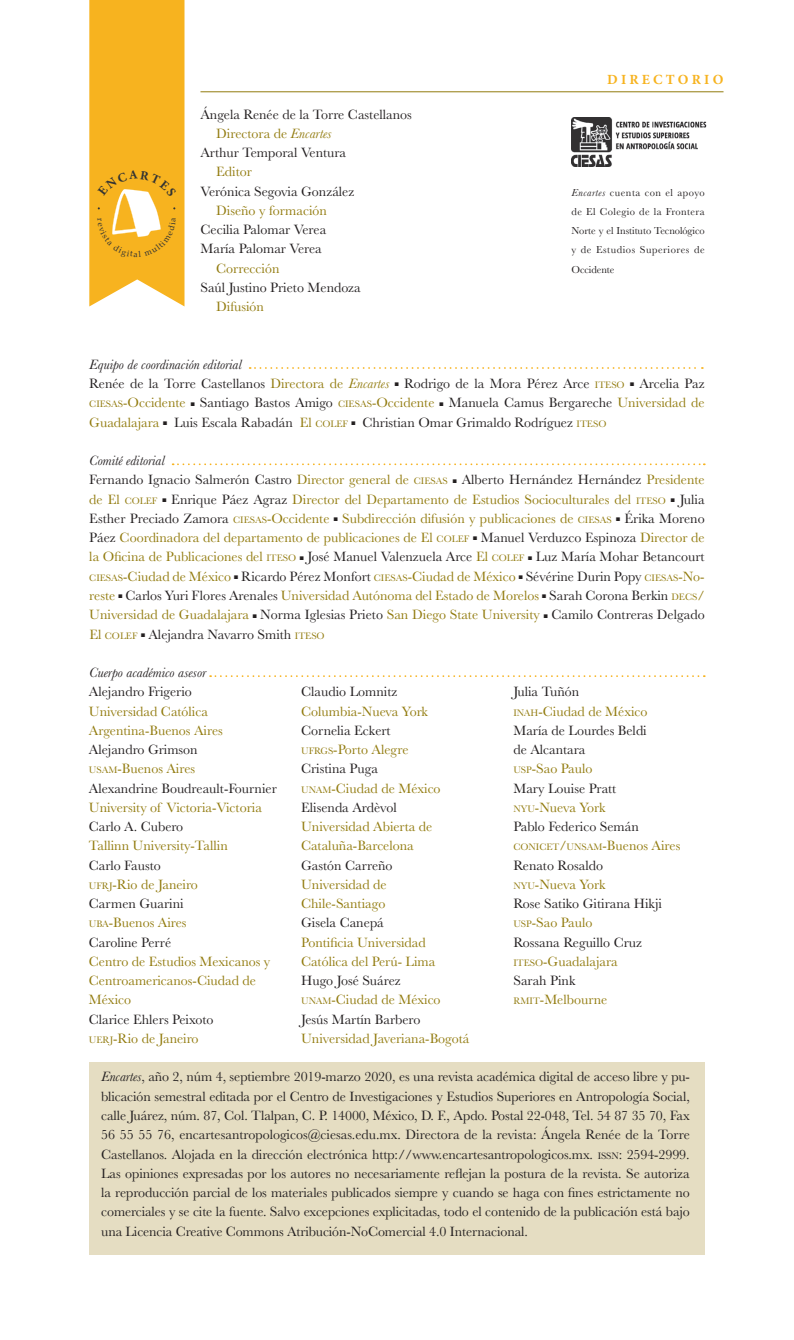
<style>
.page{position:relative;width:794px;height:1340px;background:#fff}
.page>*{position:absolute;margin:0;border:0;box-sizing:border-box;transform-origin:0 0}
.t1{font:14px/19.2px "Baskerville";color:#231f20}
.t2{font:14px/19.2px "Baskerville";color:#927b0e}
.t3{font:italic 14px "Baskerville";color:#231f20}
.t4{font:700 14px "Minion Pro";color:#f7b31f}
.t5{font:10.5px/19.2px "Baskerville";letter-spacing:-.005em;color:#231f20;text-align:justify}
.t6{font:9.8px "Baskerville";color:#927b0e}
.t7{font:8.4px "Palatino";color:#323333}
.s1{font-style:italic}
.s2{color:#927b0e}
.s3{font-style:italic;color:#927b0e}
.s4{font-size:9.8px;color:#927b0e}
.s5{font-size:14px}
.s6{color:#231f20}
.s7{font-size:9.8px}
</style>
<div class="page">
<div style="left:89px;top:1062px;width:615px;height:192px;background:#e5ddc2"></div>
<svg style="left:250px;top:367px;width:453px;height:2px"></svg>
<svg style="left:173px;top:463px;width:532px;height:2px"></svg>
<svg style="left:210px;top:675px;width:495px;height:2px"></svg>
<hr style="left:200px;top:91px;width:523px;height:1px;background:#927b0e">
<img style="left:571px;top:118px;width:136px;height:49px">
<svg style="left:89px;top:0;width:95px;height:306px;background:#f7b933"></svg>
<p class="t7" style="left:134px;top:250px;width:6px">a</p>
<p class="t1" style="left:200px;top:104px;width:213px">Ángela Renée de la Torre Castellanos</p>
<p class="t2" style="left:216px;top:124px;width:117px">Directora de <span class="s1">Encartes</span></p>
<p class="t1" style="left:200px;top:143px;width:147px">Arthur Temporal Ventura</p>
<p class="t2" style="left:216px;top:162px;width:37px">Editor</p>
<p class="t1" style="left:200px;top:181px;width:155px">Verónica Segovia González</p>
<p class="t2" style="left:216px;top:201px;width:112px">Diseño y formación</p>
<p class="t1" style="left:200px;top:220px;width:127px">Cecilia Palomar Verea<br>María Palomar Verea</p>
<p class="t2" style="left:216px;top:258px;width:65px">Corrección</p>
<p class="t1" style="left:200px;top:278px;width:162px">Saúl Justino Prieto Mendoza</p>
<p class="t2" style="left:216px;top:297px;width:49px">Difusión</p>
<p class="t4" style="left:607px;top:69px;width:118px">D I R E C T O R I O</p>
<p class="t5" style="left:571px;top:182px;width:135px"><span class="s1">Encartes</span> cuenta con el apoyo de El Colegio de la Frontera Norte y el Instituto Tecnológico y de Estudios Superiores de Occidente</p>
<p class="t1" style="left:89px;top:355px;width:617px"><span class="s1">Equipo de coordinación editorial<br></span>Renée de la Torre Castellanos <span class="s2">Directora de</span> <span class="s3">Encartes</span> ■ Rodrigo de la Mora Pérez Arce <span class="s4">ITESO</span> ■ Arcelia Paz <span class="s4">CIESAS</span><span class="s2">-Occidente</span> ■ Santiago Bastos Amigo <span class="s4">CIESAS</span><span class="s2">-Occidente</span> ■ Manuela Camus Bergareche <span class="s2">Universidad de Guadalajara</span> ■ Luis Escala Rabadán <span class="s2">El</span> <span class="s4">COLEF</span> ■</p>
<p class="t1" style="left:362px;top:412px;width:245px">Christian Omar Grimaldo Rodríguez <span class="s4">ITESO</span></p>
<p class="t1" style="left:89px;top:451px;width:617px"><span class="s1">Comité editorial<br></span>Fernando Ignacio Salmerón Castro <span class="s2">Director general de</span> <span class="s4">CIESAS</span> ■ Alberto Hernández Hernández <span class="s2">Presidente</span></p>
<p class="t6" style="left:89px;top:495px;width:79px"><span class="s5">de El</span> COLEF <sup>■</sup></p>
<p class="t2" style="left:89px;top:489px;width:617px;text-align:justify;text-indent:82px"><span class="s6">Enrique Páez Agraz</span> Director del Departamento de Estudios Socioculturales del <span class="s7">ITESO</span> <span class="s6">■ Julia Esther Preciado Zamora</span> <span class="s7">CIESAS</span>-Occidente <span class="s6">■</span> Subdirección difusión y publicaciones de <span class="s7">CIESAS</span> <span class="s6">■ Érika Moreno Páez</span> Coordinadora del departamento de publicaciones de El <span class="s7">COLEF</span> <span class="s6">■ Manuel Verduzco Espinoza</span> Director de la Oficina de Publicaciones del <span class="s7">ITESO</span> <span class="s6">■ José Manuel Valenzuela Arce</span> El <span class="s7">COLEF</span> <span class="s6">■ Luz María Mohar Betancourt </span><span class="s7">CIESAS</span>-Ciudad de México <span class="s6">■ Ricardo Pérez Monfort</span> <span class="s7">CIESAS</span>-Ciudad de México <span class="s6">■ Sévérine Durin Popy</span> <span class="s7">CIESAS</span>-No&shy;reste <span class="s6">■ Carlos Yuri Flores Arenales</span> Universidad Autónoma del Estado de Morelos <span class="s6">■ Sarah Corona Berkin</span> <span class="s7">DECS</span>/ Universidad de Guadalajara <span class="s6">■ Norma Iglesias Prieto</span> San Diego State University <span class="s6">■ Camilo Contreras Delgado</span></p>
<p class="t6" style="left:89px;top:629px;width:57px"><span class="s5">El</span> COLEF <sup>■</sup></p>
<p class="t1" style="left:148px;top:624px;width:178px">Alejandra Navarro Smith <span class="s4">ITESO</span></p>
<p class="t3" style="left:89px;top:664px;width:118px">Cuerpo académico asesor</p>
<p class="t1" style="left:89px;top:682px;width:104px">Alejandro Frigerio</p>
<p class="t2" style="left:89px;top:701px;width:135px">Universidad Católica<br>Argentina-Buenos Aires</p>
<p class="t1" style="left:89px;top:740px;width:189px">Alejandro Grimson<br><span class="s4">USAM</span><span class="s2">-Buenos Aires<br></span>Alexandrine Boudreault-Fournier</p>
<p class="t2" style="left:89px;top:797px;width:174px">University of Victoria-Victoria</p>
<p class="t1" style="left:89px;top:817px;width:96px">Carlo A. Cubero</p>
<p class="t2" style="left:89px;top:836px;width:140px">Tallinn University-Tallin</p>
<p class="t1" style="left:89px;top:855px;width:110px">Carlo Fausto<br><span class="s4">UFRJ</span><span class="s2">-Rio de Janeiro<br></span>Carmen Guarini<br><span class="s4">UBA</span><span class="s2">-Buenos Aires<br></span>Caroline Perré</p>
<p class="t2" style="left:89px;top:951px;width:183px">Centro de Estudios Mexicanos y<br>Centroamericanos-Ciudad de<br>México</p>
<p class="t1" style="left:89px;top:1009px;width:126px">Clarice Ehlers Peixoto<br><span class="s4">UERJ</span><span class="s2">-Rio de Janeiro</span></p>
<p class="t1" style="left:301px;top:682px;width:98px">Claudio Lomnitz</p>
<p class="t2" style="left:301px;top:701px;width:128px">Columbia-Nueva York</p>
<p class="t1" style="left:301px;top:720px;width:141px">Cornelia Eckert<br><span class="s4">UFRGS</span><span class="s2">-Porto Alegre<br></span>Cristina Puga<br><span class="s4">UNAM</span><span class="s2">-Ciudad de México<br></span>Elisenda Ardèvol</p>
<p class="t2" style="left:301px;top:817px;width:133px">Universidad Abierta de<br>Cataluña-Barcelona</p>
<p class="t1" style="left:301px;top:855px;width:93px">Gastón Carreño</p>
<p class="t2" style="left:301px;top:874px;width:87px">Universidad de<br>Chile-Santiago</p>
<p class="t1" style="left:301px;top:913px;width:84px">Gisela Canepá</p>
<p class="t2" style="left:301px;top:932px;width:136px">Pontificia Universidad<br>Católica del Perú- Lima</p>
<p class="t1" style="left:301px;top:971px;width:141px">Hugo José Suárez<br><span class="s4">UNAM</span><span class="s2">-Ciudad de México<br></span>Jesús Martín Barbero</p>
<p class="t2" style="left:301px;top:1028px;width:170px">Universidad Javeriana-Bogotá</p>
<p class="t1" style="left:513px;top:682px;width:136px">Julia Tuñón<br><span class="s4">INAH</span><span class="s2">-Ciudad de México<br></span>María de Lourdes Beldi de Alcantara<br><span class="s4">USP</span><span class="s2">-Sao Paulo<br></span>Mary Louise Pratt<br><span class="s4">NYU</span><span class="s2">-Nueva York<br></span>Pablo Federico Semán</p>
<p class="t6" style="left:513px;top:841px;width:168px">CONICET<span class="s5">/</span>UNSAM<span class="s5">-Buenos Aires</span></p>
<p class="t1" style="left:513px;top:855px;width:150px">Renato Rosaldo<br><span class="s4">NYU</span><span class="s2">-Nueva York<br></span>Rose Satiko Gitirana Hikji<br><span class="s4">USP</span><span class="s2">-Sao Paulo<br></span>Rossana Reguillo Cruz<br><span class="s4">ITESO</span><span class="s2">-Guadalajara<br></span>Sarah Pink<br><span class="s4">RMIT</span><span class="s2">-Melbourne</span></p>
<p class="t1" style="left:101px;top:1067px;width:590px;text-align:justify"><span class="s1">Encartes</span>, año 2, núm 4, septiembre 2019-marzo 2020, es una revista académica digital de acceso libre y pu&shy;blicación semestral editada por el Centro de Investigaciones y Estudios Superiores en Antropología Social, calle Juárez, núm. 87, Col. Tlalpan, C. P. 14000, México, D. F., Apdo. Postal 22-048, Tel. 54 87 35 70, Fax 56 55 55 76, encartesantropologicos@ciesas.edu.mx. Directora de la revista: Ángela Renée de la Torre Castellanos. Alojada en la dirección electrónica http://www.encartesantropologicos.mx. <span class="s7">ISSN</span>: 2594-2999.<br>Las opiniones expresadas por los autores no necesariamente reflejan la postura de la revista. Se autoriza la reproducción parcial de los materiales publicados siempre y cuando se haga con fines estrictamente no comerciales y se cite la fuente. Salvo excepciones explicitadas, todo el contenido de la publicación está bajo una Licencia Creative Commons Atribución-NoComercial 4.0 Internacional.</p>
</div>
